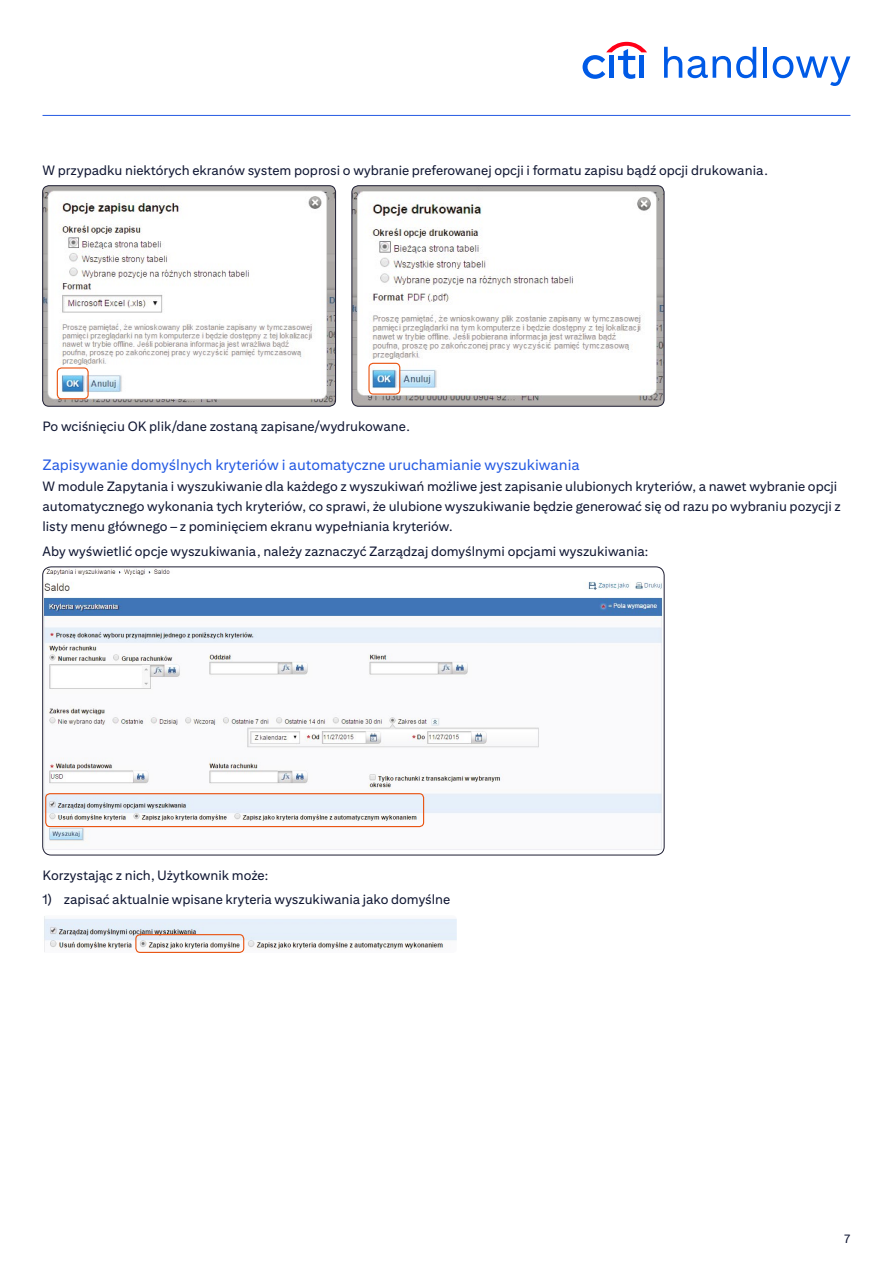
<style>
.page{position:relative;width:893px;height:1263px;background:#fff}
.page>*{position:absolute;margin:0;border:0;box-sizing:border-box;transform-origin:0 0}
.t1{font:15px "Citi Sans Text";color:#255be3}
.t2{font:13.5px/20.2px "Citi Sans Text";color:#0f1632}
.t3{font:12px "Citi Sans Text";color:#0f1632}
</style>
<div class="page">
<svg style="left:583px;top:42px;width:64px;height:37px"></svg>
<svg style="left:664px;top:47px;width:92px;height:31px"></svg>
<hr style="left:764px;top:47px;width:3px;height:31px;background:#005ae6">
<svg style="left:773px;top:56px;width:77px;height:30px"></svg>
<hr style="left:43px;top:115px;width:807px;height:1px;background:#255be3">
<img style="left:43px;top:186px;width:293px;height:220px">
<div style="left:43px;top:186px;width:293px;height:220px;border:1px solid #1d1d32;border-radius:6px"></div>
<img style="left:352px;top:186px;width:312px;height:220px">
<div style="left:352px;top:186px;width:312px;height:220px;border:1px solid #1d1d32;border-radius:7px"></div>
<svg style="left:56px;top:362px;width:345px;height:38px"></svg>
<img style="left:43px;top:567px;width:621px;height:288px">
<div style="left:45px;top:793px;width:379px;height:34px;border:1px solid #e9520e;border-radius:4px"></div>
<img style="left:44px;top:916px;width:413px;height:37px">
<div style="left:135px;top:934px;width:109px;height:19px;border:1px solid #e9520e;border-radius:4px"></div>
<p class="t2" style="left:43px;top:159px;width:727px">W przypadku niektórych ekranów system poprosi o wybranie preferowanej opcji i formatu zapisu bądź opcji drukowania.</p>
<p class="t2" style="left:43px;top:416px;width:369px">Po wciśnięciu OK plik/dane zostaną zapisane/wydrukowane.</p>
<p class="t1" style="left:43px;top:456px;width:539px">Zapisywanie domyślnych kryteriów i automatyczne uruchamianie wyszukiwania</p>
<p class="t2" style="left:43px;top:475px;width:800px">W module Zapytania i wyszukiwanie dla każdego z wyszukiwań możliwe jest zapisanie ulubionych kryteriów, a nawet wybranie opcji automatycznego wykonania tych kryteriów, co sprawi, że ulubione wyszukiwanie będzie generować się od razu po wybraniu pozycji z listy menu głównego – z pominięciem ekranu wypełniania kryteriów.</p>
<p class="t2" style="left:43px;top:540px;width:607px">Aby wyświetlić opcje wyszukiwania, należy zaznaczyć Zarządzaj domyślnymi opcjami wyszukiwania:</p>
<p class="t2" style="left:43px;top:864px;width:227px">Korzystając z nich, Użytkownik może:</p>
<p class="t2" style="left:43px;top:889px;width:409px">1) zapisać aktualnie wpisane kryteria wyszukiwania jako domyślne</p>
<p class="t3" style="left:844px;top:1232px;width:8px">7</p>
</div>
